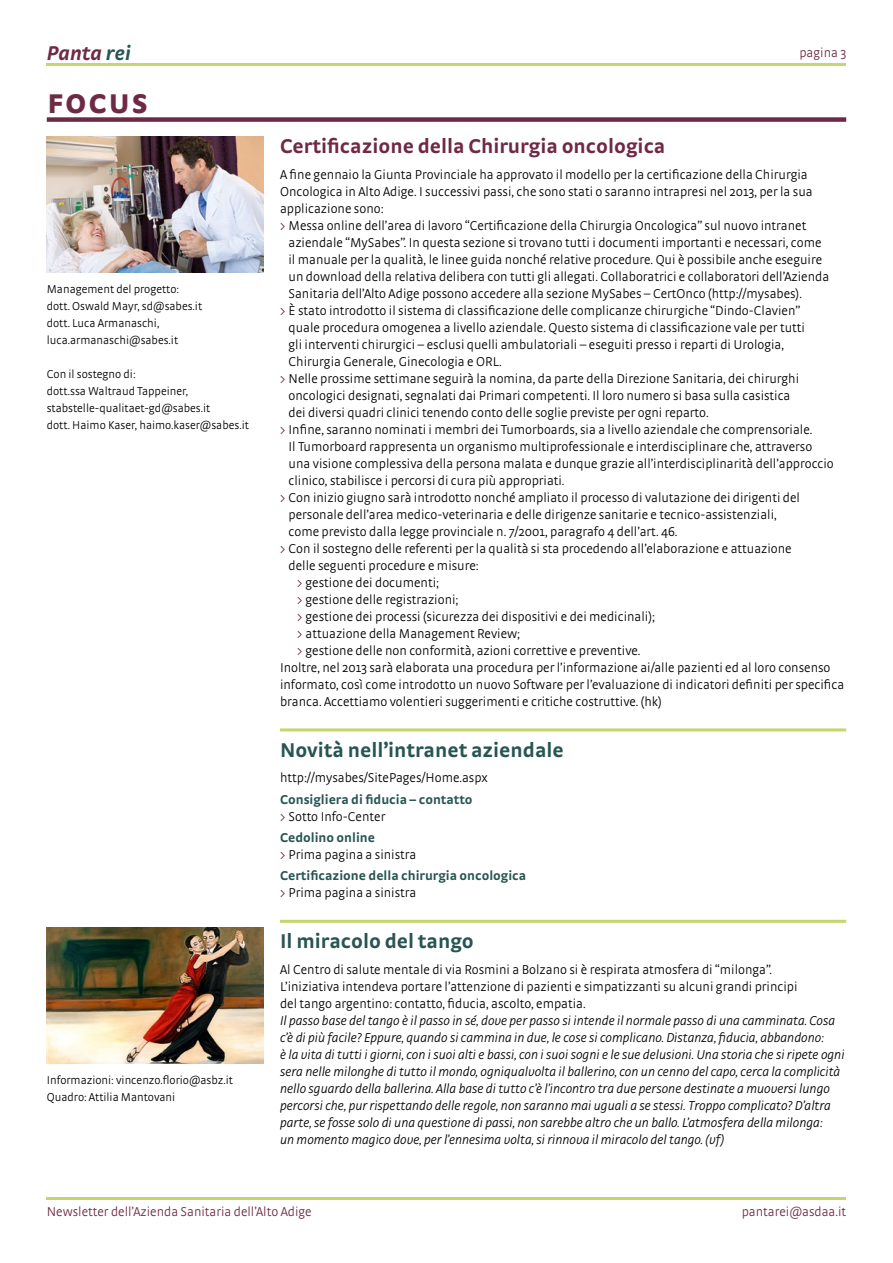
<style>
.page{position:relative;width:893px;height:1263px;background:#fff}
.page>*{position:absolute;margin:0;border:0;box-sizing:border-box;transform-origin:0 0}
.t1{font:700 36px "Strada OT";letter-spacing:.025em;color:#6e2a45}
.t2{font:700 21px "Strada OT";color:#275553}
.t3{font:700 21px "Strada OT";color:#6e2a45}
.t4{font:italic 700 21px "Strada OT";color:#6e2a45}
.t5{font:300 13.5px/17px "Strada OT";color:#000}
.t6{font:italic 300 13.5px/17px "Strada OT";color:#000}
.t7{font:700 13.5px/17px "Strada OT";color:#275553}
.t8{font:300 13.5px "Strada OT";color:#6e2a45}
.t9{font:300 12px/17px "Strada OT";color:#000}
.s1{color:#275553}
.s2{color:#6e2a45}
.s3{font-weight:300;color:#6e2a45}
.s4{font-weight:300;color:#000}
.s5{font-weight:700;color:#275553}
</style>
<div class="page">
<img style="left:47px;top:927px;width:216px;height:136px">
<img style="left:47px;top:136px;width:216px;height:136px">
<hr style="left:47px;top:1197px;width:799px;height:2px;background:#c5d76a">
<hr style="left:47px;top:64px;width:799px;height:2px;background:#c5d76a">
<div style="left:47px;top:117px;width:799px;height:5px;background:#6e2a45"></div>
<hr style="left:280px;top:728px;width:566px;height:3px;background:#c5d76a">
<hr style="left:280px;top:920px;width:566px;height:3px;background:#c5d76a">
<h2 class="t4" style="left:47px;top:40px;width:86px">Panta <span class="s1">rei</span></h2>
<p class="t8" style="left:799px;top:45px;width:48px">pagina 3</p>
<h1 class="t1" style="left:47px;top:80px;width:103px">Focus</h1>
<h2 class="t3" style="left:280px;top:133px;width:387px">Certificazione della Chirurgia oncologica</h2>
<p class="t5" style="left:280px;top:166px;width:529px">A fine gennaio la Giunta Provinciale ha approvato il modello per la certificazione della Chirurgia</p>
<p class="t5" style="left:280px;top:183px;width:534px">Oncologica in Alto Adige. I successivi passi, che sono stati o saranno intrapresi nel 2013, per la sua</p>
<p class="t5" style="left:280px;top:200px;width:105px">applicazione sono:</p>
<p class="t5" style="left:280px;top:217px;width:528px"><span class="s2">&gt;</span> Messa online dell’area di lavoro “Certificazione della Chirurgia Oncologica” sul nuovo intranet</p>
<p class="t5" style="left:289px;top:234px;width:535px">aziendale “MySabes”. In questa sezione si trovano tutti i documenti importanti e necessari, come</p>
<p class="t5" style="left:289px;top:251px;width:535px">il manuale per la qualità, le linee guida nonché relative procedure. Qui è possibile anche eseguire</p>
<p class="t5" style="left:289px;top:268px;width:542px">un download della relativa delibera con tutti gli allegati. Collaboratrici e collaboratori dell’Azienda</p>
<p class="t5" style="left:289px;top:285px;width:515px">Sanitaria dell’Alto Adige possono accedere alla sezione MySabes – CertOnco (http://mysabes).</p>
<p class="t5" style="left:280px;top:302px;width:522px"><span class="s2">&gt;</span> È stato introdotto il sistema di classificazione delle complicanze chirurgiche “Dindo-Clavien”</p>
<p class="t5" style="left:289px;top:319px;width:518px">quale procedura omogenea a livello aziendale. Questo sistema di classificazione vale per tutti</p>
<p class="t5" style="left:289px;top:336px;width:497px">gli interventi chirurgici – esclusi quelli ambulatoriali – eseguiti presso i reparti di Urologia,</p>
<p class="t5" style="left:289px;top:353px;width:215px">Chirurgia Generale, Ginecologia e ORL.</p>
<p class="t5" style="left:280px;top:370px;width:521px"><span class="s2">&gt;</span> Nelle prossime settimane seguirà la nomina, da parte della Direzione Sanitaria, dei chirurghi</p>
<p class="t5" style="left:289px;top:387px;width:503px">oncologici designati, segnalati dai Primari competenti. Il loro numero si basa sulla casistica</p>
<p class="t5" style="left:289px;top:404px;width:422px">dei diversi quadri clinici tenendo conto delle soglie previste per ogni reparto.</p>
<p class="t5" style="left:280px;top:421px;width:534px"><span class="s2">&gt;</span> Infine, saranno nominati i membri dei Tumorboards, sia a livello aziendale che comprensoriale.</p>
<p class="t5" style="left:289px;top:438px;width:525px">Il Tumorboard rappresenta un organismo multiprofessionale e interdisciplinare che, attraverso</p>
<p class="t5" style="left:289px;top:455px;width:547px">una visione complessiva della persona malata e dunque grazie all’interdisciplinarità dell’approccio</p>
<p class="t5" style="left:289px;top:472px;width:277px">clinico, stabilisce i percorsi di cura più appropriati.</p>
<p class="t5" style="left:280px;top:489px;width:521px"><span class="s2">&gt;</span> Con inizio giugno sarà introdotto nonché ampliato il processo di valutazione dei dirigenti del</p>
<p class="t5" style="left:289px;top:506px;width:490px">personale dell’area medico-veterinaria e delle dirigenze sanitarie e tecnico-assistenziali,</p>
<p class="t5" style="left:289px;top:523px;width:390px">come previsto dalla legge provinciale n. 7/2001, paragrafo 4 dell’art. 46.</p>
<p class="t5" style="left:280px;top:540px;width:513px"><span class="s2">&gt;</span> Con il sostegno delle referenti per la qualità si sta procedendo all’elaborazione e attuazione</p>
<p class="t5" style="left:289px;top:557px;width:192px">delle seguenti procedure e misure:</p>
<p class="t5" style="left:297px;top:574px;width:144px"><span class="s2">&gt;</span> gestione dei documenti;</p>
<p class="t5" style="left:297px;top:591px;width:163px"><span class="s2">&gt;</span> gestione delle registrazioni;</p>
<p class="t5" style="left:297px;top:608px;width:360px"><span class="s2">&gt;</span> gestione dei processi (sicurezza dei dispositivi e dei medicinali);</p>
<p class="t5" style="left:297px;top:625px;width:225px"><span class="s2">&gt;</span> attuazione della Management Review;</p>
<p class="t5" style="left:297px;top:642px;width:345px"><span class="s2">&gt;</span> gestione delle non conformità, azioni correttive e preventive.</p>
<p class="t5" style="left:280px;top:659px;width:552px">Inoltre, nel 2013 sarà elaborata una procedura per l’informazione ai/alle pazienti ed al loro consenso</p>
<p class="t5" style="left:280px;top:676px;width:566px">informato, così come introdotto un nuovo Software per l’evaluazione di indicatori definiti per specifica</p>
<p class="t5" style="left:280px;top:693px;width:383px">branca. Accettiamo volentieri suggerimenti e critiche costruttive. (hk)</p>
<h2 class="t2" style="left:280px;top:737px;width:285px">Novità nell’intranet aziendale</h2>
<p class="t5" style="left:280px;top:770px;width:209px">http://mysabes/SitePages/Home.aspx</p>
<p class="t7" style="left:280px;top:791px;width:194px">Consigliera di fiducia – contatto <span class="s3">&gt;</span> <span class="s4">Sotto Info-Center</span></p>
<p class="t5" style="left:280px;top:829px;width:138px"><span class="s5">Cedolino online<br></span><span class="s2">&gt;</span> Prima pagina a sinistra</p>
<p class="t7" style="left:280px;top:867px;width:248px">Certificazione della chirurgia oncologica <span class="s3">&gt;</span> <span class="s4">Prima pagina a sinistra</span></p>
<h2 class="t2" style="left:280px;top:929px;width:195px">Il miracolo del tango</h2>
<p class="t5" style="left:280px;top:961px;width:519px">Al Centro di salute mentale di via Rosmini a Bolzano si è respirata atmosfera di “milonga”.<br>L’iniziativa intendeva portare l’attenzione di pazienti e simpatizzanti su alcuni grandi principi del tango argentino: contatto, fiducia, ascolto, empatia.</p>
<p class="t6" style="left:280px;top:1012px;width:566px">Il passo base del tango è il passo in sé, dove per passo si intende il normale passo di una camminata. Cosa c’è di più facile? Eppure, quando si cammina in due, le cose si complicano. Distanza, fiducia, abbandono:<br>è la vita di tutti i giorni, con i suoi alti e bassi, con i suoi sogni e le sue delusioni. Una storia che si ripete ogni sera nelle milonghe di tutto il mondo, ogniqualvolta il ballerino, con un cenno del capo, cerca la complicità nello sguardo della ballerina. Alla base di tutto c’è l’incontro tra due persone destinate a muoversi lungo percorsi che, pur rispettando delle regole, non saranno mai uguali a se stessi. Troppo complicato? D’altra parte, se fosse solo di una questione di passi, non sarebbe altro che un ballo. L’atmosfera della milonga:<br>un momento magico dove, per l’ennesima volta, si rinnova il miracolo del tango. (vf)</p>
<p class="t9" style="left:47px;top:281px;width:157px">Management del progetto: dott. Oswald Mayr, sd@sabes.it dott. Luca Armanaschi, luca.armanaschi@sabes.it</p>
<p class="t9" style="left:47px;top:366px;width:204px">Con il sostegno di:<br>dott.ssa Waltraud Tappeiner, stabstelle-qualitaet-gd@sabes.it<br>dott. Haimo Kaser, haimo.kaser@sabes.it</p>
<p class="t9" style="left:47px;top:1072px;width:188px">Informazioni: vincenzo.florio@asbz.it<br>Quadro: Attilia Mantovani</p>
<p class="t8" style="left:47px;top:1204px;width:266px">Newsletter dell’Azienda Sanitaria dell’Alto Adige</p>
<p class="t8" style="left:742px;top:1204px;width:106px">pantarei@asdaa.it</p>
</div>
